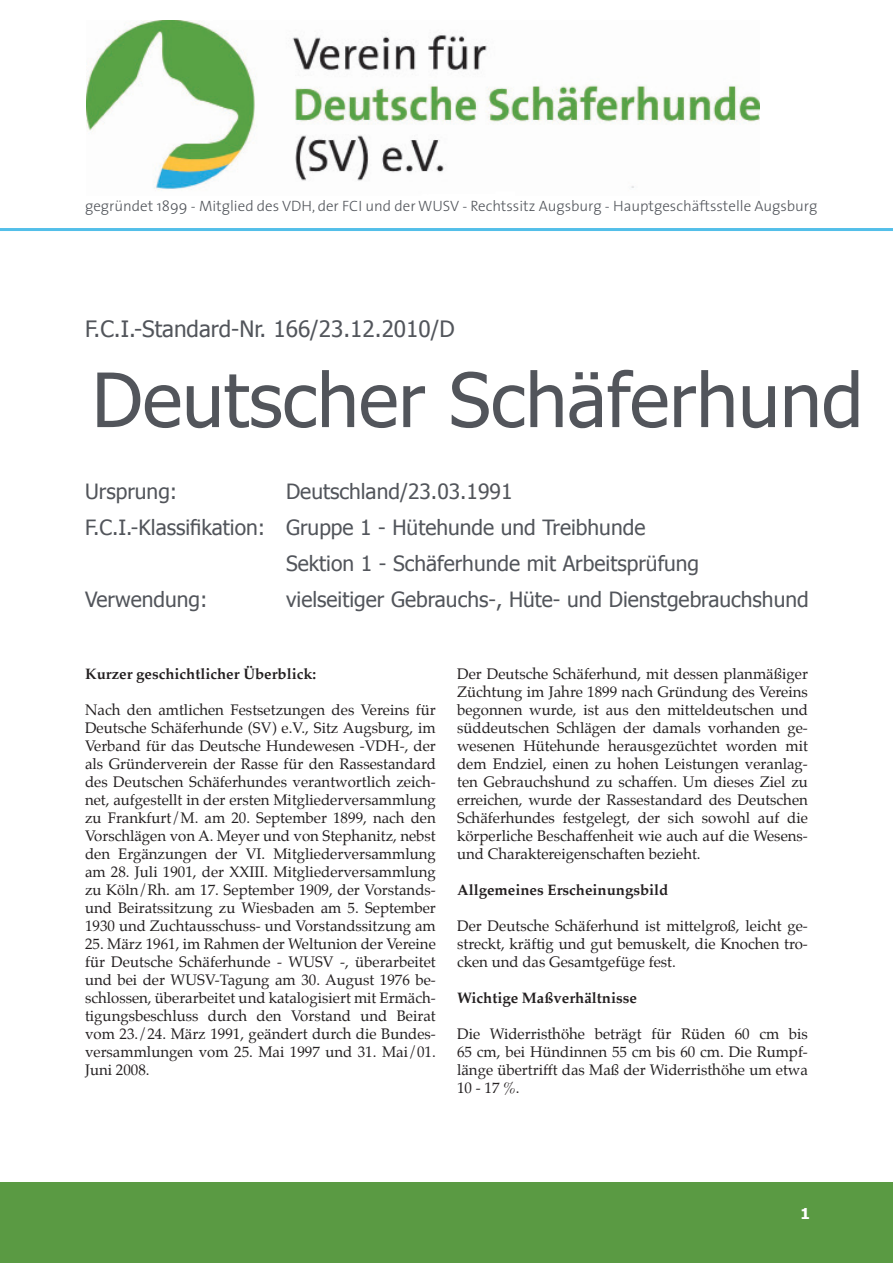
<style>
.page{position:relative;width:893px;height:1263px;background:#fff}
.page>*{position:absolute;margin:0;border:0;box-sizing:border-box;transform-origin:0 0}
.t1{font:75px "Tahoma";color:#52555b}
.t2{font:22.5px "Tahoma";color:#52555b}
.t3{font:21px "Tahoma";color:#52555b}
.t4{font:15px/18px "Palatino";color:#231f20;text-align:justify}
.t5{font:300 15px "The Sans";color:#52555b}
.t6{font:700 15px "Palatino";color:#231f20}
.t7{font:700 15px "Tahoma";color:#fff}
</style>
<div class="page">
<div style="left:0;top:1182px;width:893px;height:81px;background:#5a9a43"></div>
<hr style="left:0;top:228px;width:893px;height:3px;background:#53bfe9">
<img style="left:87px;top:20px;width:672px;height:171px">
<p class="t5" style="left:85px;top:196px;width:734px">gegründet 1899 - Mitglied des VDH, der FCI und der WUSV - Rechtssitz Augsburg - Hauptgeschäftsstelle Augsburg</p>
<h2 class="t2" style="left:85px;top:314px;width:371px">F.C.I.-Standard-Nr. 166/23.12.2010/D</h2>
<h1 class="t1" style="left:92px;top:349px;width:773px">Deutscher Schäferhund</h1>
<h3 class="t3" style="left:85px;top:477px;width:94px">Ursprung:</h3>
<h3 class="t3" style="left:286px;top:477px;width:228px">Deutschland/23.03.1991</h3>
<h3 class="t3" style="left:85px;top:513px;width:562px">F.C.I.-Klassifikation: Gruppe 1 - Hütehunde und Treibhunde</h3>
<h3 class="t3" style="left:286px;top:549px;width:415px">Sektion 1 - Schäferhunde mit Arbeitsprüfung</h3>
<h3 class="t3" style="left:85px;top:585px;width:124px">Verwendung:</h3>
<h3 class="t3" style="left:286px;top:585px;width:524px">vielseitiger Gebrauchs-, Hüte- und Dienstgebrauchshund</h3>
<p class="t6" style="left:85px;top:661px;width:233px">Kurzer geschichtlicher Überblick:</p>
<p class="t4" style="left:85px;top:701px;width:352px">Nach den amtlichen Festsetzungen des Vereins für Deutsche Schäferhunde (SV) e.V., Sitz Augsburg, im Verband für das Deutsche Hundewesen -VDH-, der als Gründerverein der Rasse für den Rassestandard des Deutschen Schäferhundes verantwortlich zeich&shy;net, aufgestellt in der ersten Mitgliederversammlung zu Frankfurt/M. am 20. September 1899, nach den Vorschlägen von A. Meyer und von Stephanitz, nebst den Ergänzungen der VI. Mitgliederversammlung am 28. Juli 1901, der XXIII. Mitgliederversammlung zu Köln/Rh. am 17. September 1909, der Vorstands&shy;und Beiratssitzung zu Wiesbaden am 5. September 1930 und Zuchtausschuss- und Vorstandssitzung am</p>
<p class="t4" style="left:85px;top:935px;width:352px">25. März 1961, im Rahmen der Weltunion der Vereine für Deutsche Schäferhunde - WUSV -, überarbeitet und bei der WUSV-Tagung am 30. August 1976 be&shy;schlossen, überarbeitet und katalogisiert mit Ermäch&shy;tigungsbeschluss durch den Vorstand und Beirat vom 23./24. März 1991, geändert durch die Bundes&shy;versammlungen vom 25. Mai 1997 und 31. Mai/01.<br>Juni 2008.</p>
<p class="t4" style="left:457px;top:665px;width:352px">Der Deutsche Schäferhund, mit dessen planmäßiger Züchtung im Jahre 1899 nach Gründung des Vereins begonnen wurde, ist aus den mitteldeutschen und süddeutschen Schlägen der damals vorhanden ge&shy;wesenen Hütehunde herausgezüchtet worden mit dem Endziel, einen zu hohen Leistungen veranlag&shy;ten Gebrauchshund zu schaffen. Um dieses Ziel zu erreichen, wurde der Rassestandard des Deutschen Schäferhundes festgelegt, der sich sowohl auf die körperliche Beschaffenheit wie auch auf die Wesens&shy;und Charaktereigenschaften bezieht.</p>
<p class="t6" style="left:457px;top:877px;width:213px">Allgemeines Erscheinungsbild</p>
<p class="t4" style="left:457px;top:917px;width:352px">Der Deutsche Schäferhund ist mittelgroß, leicht ge&shy;streckt, kräftig und gut bemuskelt, die Knochen tro&shy;cken und das Gesamtgefüge fest.</p>
<p class="t6" style="left:457px;top:985px;width:181px">Wichtige Maßverhältnisse</p>
<p class="t4" style="left:457px;top:1025px;width:352px">Die Widerristhöhe beträgt für Rüden 60 cm bis 65 cm, bei Hündinnen 55 cm bis 60 cm. Die Rumpf&shy;länge übertrifft das Maß der Widerristhöhe um etwa 10 - 17 %.</p>
<p class="t7" style="left:800px;top:1203px;width:11px">1</p>
</div>
